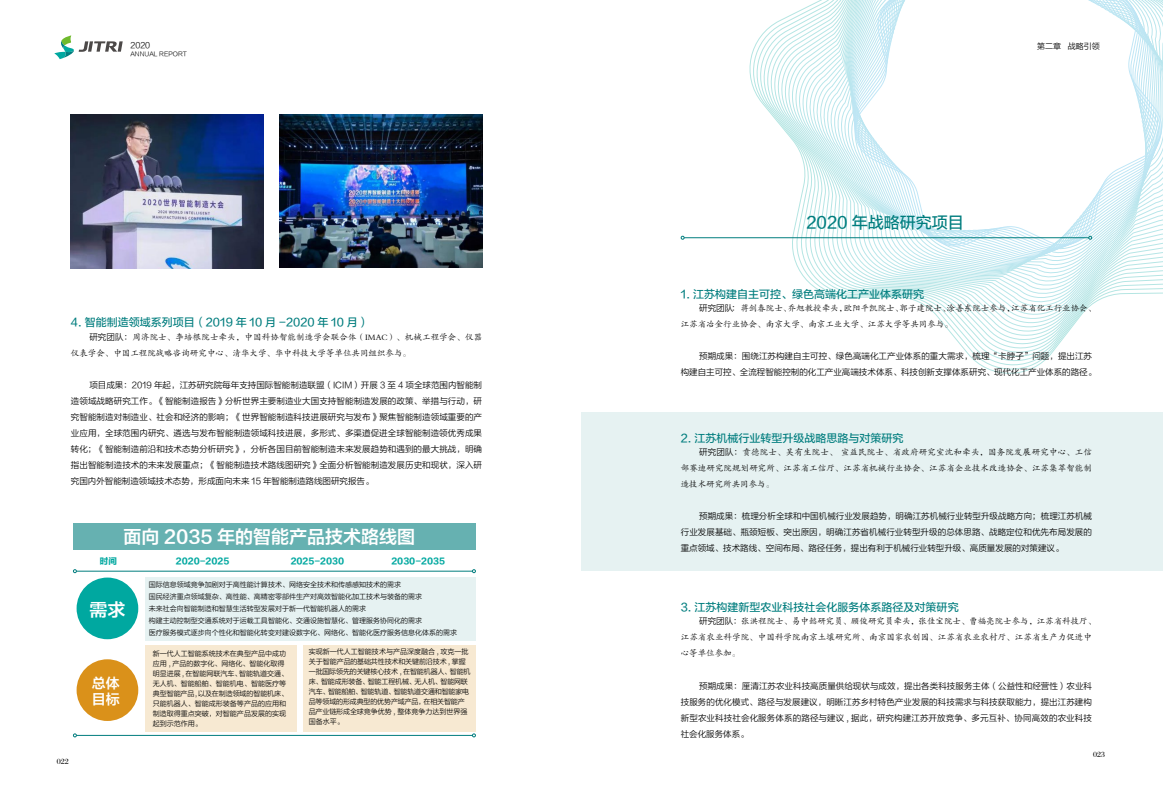
<style>
.page{position:relative;width:1163px;height:794px;background:#fff}
.page>*{position:absolute;margin:0;border:0;box-sizing:border-box;transform-origin:0 0}
.t1{font:18px "FZLTZCHK XHRB GBK1 0";color:#fff}
.t2{font:16px "FZLTZHUNHK XHRB GBK1 0";color:#007d7e}
.t3{font:14px/16px "FZLTZCHK XHRB GBK1 0";color:#fff}
.t4{font:11px "FZLTZHUNHK XHRB GBK1 0";color:#007d7e}
.t5{font:8.5px/16px "FZLTXIHK XHRB GBK1 0";color:#000;text-align:justify}
.t6{font:8.5px/16px "FZKTK GBK1 0";color:#000}
.t7{font:8.5px "FZLTDHK XHRB GBK1 0";color:#00a8a0}
.t8{font:8px "FZLTXIHK XHRB GBK1 0";color:#000}
.t9{font:8px "FZS3 K GBK1 0";color:#000}
.t10{font:7px/10px "FZLTXIHK XHRB GBK1 0";color:#000}
.t11{font:6px "FZLTXIHK XHRB GBK1 0";color:#000}
.s1{font-family:"FZLTXIHK XHRB GBK1 0"}
</style>
<div class="page">
<svg style="left:54px;top:35px;width:69px;height:24px"></svg>
<svg style="left:785px;top:15px;width:290px;height:313px"></svg>
<svg style="left:789px;top:13px;width:289px;height:311px"></svg>
<svg style="left:793px;top:11px;width:288px;height:309px"></svg>
<svg style="left:797px;top:9px;width:288px;height:307px"></svg>
<svg style="left:801px;top:8px;width:288px;height:303px"></svg>
<svg style="left:804px;top:6px;width:290px;height:301px"></svg>
<svg style="left:808px;top:4px;width:296px;height:299px"></svg>
<svg style="left:812px;top:2px;width:310px;height:296px"></svg>
<svg style="left:816px;top:0;width:346px;height:294px"></svg>
<svg style="left:820px;top:0;width:342px;height:290px"></svg>
<svg style="left:823px;top:0;width:339px;height:285px"></svg>
<svg style="left:827px;top:0;width:335px;height:281px"></svg>
<svg style="left:831px;top:0;width:331px;height:277px"></svg>
<svg style="left:849px;top:0;width:313px;height:252px"></svg>
<div style="left:581px;top:412px;width:581px;height:158px;background:#e6f2f2"></div>
<hr style="left:684px;top:237px;width:404px;height:1px;background:#007d7e">
<svg style="left:1088px;top:236px;width:3px;height:4px"></svg>
<svg style="left:680px;top:236px;width:4px;height:4px"></svg>
<img style="left:71px;top:114px;width:193px;height:155px">
<img style="left:280px;top:114px;width:202px;height:154px">
<div style="left:145px;top:577px;width:331px;height:63px;background:#e6f2f2"></div>
<div style="left:73px;top:523px;width:403px;height:26px;background:#66b1b1"></div>
<div style="left:304px;top:645px;width:172px;height:86px;background:#f7e9d2"></div>
<div style="left:77px;top:577px;width:61px;height:62px;background:#00a8a0;border-radius:50%"></div>
<div style="left:77px;top:659px;width:61px;height:62px;background:#da911a;border-radius:50%"></div>
<div style="left:145px;top:645px;width:151px;height:86px;background:#f7e9d2"></div>
<hr style="left:76px;top:571px;width:396px;height:1px;background:#007d7e">
<svg style="left:472px;top:569px;width:4px;height:4px"></svg>
<svg style="left:73px;top:569px;width:4px;height:4px"></svg>
<hr style="left:76px;top:735px;width:396px;height:1px;background:#007d7e">
<svg style="left:472px;top:733px;width:4px;height:4px"></svg>
<svg style="left:73px;top:733px;width:4px;height:4px"></svg>
<p class="t8" style="left:130px;top:41px;width:21px">2020</p>
<p class="t8" style="left:1037px;top:41px;width:64px">第二章 战略引领</p>
<p class="t11" style="left:130px;top:50px;width:58px">ANNUAL REPORT</p>
<p class="t4" style="left:71px;top:316px;width:299px">4. 智能制造领域系列项目（2019 年 10 月 -2020 年 10 月）</p>
<p class="t6" style="left:71px;top:329px;width:413px;text-indent:18px"><span class="s1">研究团队：</span>周济院士、李培根院士牵头，中国科协智能制造学会联合体（IMAC）、机械工程学会、仪器仪表学会、中国工程院战略咨询研究中心、清华大学、华中科技大学等单位共同组织参与。</p>
<p class="t5" style="left:71px;top:377px;width:412px;text-indent:18px">项目成果：2019 年起，江苏研究院每年支持国际智能制造联盟（ICIM）开展 3 至 4 项全球范围内智能制造领域战略研究工作。《智能制造报告》分析世界主要制造业大国支持智能制造发展的政策、举措与行动，研究智能制造对制造业、社会和经济的影响；《世界智能制造科技进展研究与发布》聚焦智能制造领域重要的产业应用，全球范围内研究、遴选与发布智能制造领域科技进展，多形式、多渠道促进全球智能制造领优秀成果转化；《智能制造前沿和技术态势分析研究》，分析各国目前智能制造未来发展趋势和遇到的最大挑战，明确指出智能制造技术的未来发展重点；《智能制造技术路线图研究》全面分析智能制造发展历史和现状，深入研究国内外智能制造领域技术态势，形成面向未来 15 年智能制造路线图研究报告。</p>
<h1 class="t1" style="left:124px;top:527px;width:293px">面向 2035 年的智能产品技术路线图</h1>
<p class="t9" style="left:57px;top:756px;width:13px">022</p>
<p class="t7" style="left:100px;top:556px;width:18px">时间</p>
<p class="t7" style="left:176px;top:556px;width:55px">2020-2025</p>
<p class="t7" style="left:290px;top:556px;width:55px">2025-2030</p>
<p class="t7" style="left:391px;top:556px;width:55px">2030-2035</p>
<h1 class="t1" style="left:89px;top:600px;width:37px">需求</h1>
<p class="t10" style="left:149px;top:579px;width:309px;line-height:12px">国际信息领域竞争加剧对于高性能计算技术、网络安全技术和传感感知技术的需求<br>国民经济重点领域复杂、高性能、高精密零部件生产对高效智能化加工技术与装备的需求<br>未来社会向智能制造和智慧生活转型发展对于新一代智能机器人的需求<br>构建主动控制型交通系统对于运载工具智能化、交通设施智慧化、管理服务协同化的需求<br>医疗服务模式逐步向个性化和智能化转变对建设数字化、网络化、智能化医疗服务信息化体系的需求</p>
<p class="t10" style="left:153px;top:648px;width:137px">新一代人工智能系统技术在典型产品中成功应用 , 产品的数字化、网络化、智能化取得明显进展 , 在智能网联汽车、智能轨道交通、无人机、智能船舶、智能机电、智能医疗等典型智能产品,以及在制造领域的智能机床、只能机器人、智能成形装备等产品的应用和制造取得重点突破，对智能产品发展的实现起到示范作用。</p>
<p class="t10" style="left:309px;top:647px;width:163px">实现新一代人工智能技术与产品深度融合 , 攻克一批关于智能产品的基础共性技术和关键前沿技术 , 掌握一批国际领先的关键核心技术 , 在智能机器人、智能机床、智能成形装备、智能工程机械、无人机、智能网联汽车、智能船舶、智能轨道、智能轨道交通和智能家电品等领域的形成典型的优势产域产品，在相关智能产品产业链形成全球竞争优势 , 整体竞争力达到世界强国备水平。</p>
<h3 class="t3" style="left:92px;top:675px;width:29px">总体目标</h3>
<h2 class="t2" style="left:806px;top:213px;width:159px">2020 年战略研究项目</h2>
<p class="t4" style="left:680px;top:288px;width:245px">1. 江苏构建自主可控、绿色高端化工产业体系研究</p>
<p class="t6" style="left:680px;top:301px;width:417px;text-indent:18px"><span class="s1">研究团队：</span> 蒋剑春院士、乔旭教授牵头，欧阳平凯院士、郭子建院士、涂善东院士参与，江苏省化工行业协会、江苏省冶金行业协会、南京大学、南京工业大学、江苏大学等共同参与。</p>
<p class="t5" style="left:680px;top:349px;width:417px;text-indent:18px">预期成果：围绕江苏构建自主可控、绿色高端化工产业体系的重大需求，梳理“卡脖子”问题，提出江苏构建自主可控、全流程智能控制的化工产业高端技术体系、科技创新支撑体系研究、现代化工产业体系的路径。</p>
<p class="t4" style="left:680px;top:432px;width:224px">2. 江苏机械行业转型升级战略思路与对策研究</p>
<p class="t6" style="left:680px;top:445px;width:413px;text-align:justify;text-indent:18px"><span class="s1">研究团队：</span>贲德院士、吴有生院士、 宣益民院士、省政府研究室沈和牵头，国务院发展研究中心、工信部赛迪研究院规划研究所、江苏省工信厅、江苏省机械行业协会、江苏省企业技术改造协会、江苏集萃智能制造技术研究所共同参与。</p>
<p class="t5" style="left:680px;top:509px;width:413px;text-indent:18px">预期成果：梳理分析全球和中国机械行业发展趋势，明确江苏机械行业转型升级战略方向；梳理江苏机械行业发展基础、瓶颈短板、突出原因，明确江苏省机械行业转型升级的总体思路、战略定位和优先布局发展的重点领域、技术路线、空间布局、路径任务，提出有利于机械行业转型升级、高质量发展的对策建议。</p>
<p class="t4" style="left:680px;top:601px;width:279px">3. 江苏构建新型农业科技社会化服务体系路径及对策研究</p>
<p class="t6" style="left:680px;top:614px;width:417px;text-indent:18px"><span class="s1">研究团队：</span>张洪程院士、易中懿研究员、顾俊研究员牵头，张佳宝院士、曹福亮院士参与，江苏省科技厅、江苏省农业科学院、中国科学院南京土壤研究所、南京国家农创园、江苏省农业农村厅、江苏省生产力促进中心等单位参加。</p>
<p class="t5" style="left:680px;top:678px;width:413px;text-indent:18px">预期成果：厘清江苏农业科技高质量供给现状与成效，提出各类科技服务主体（公益性和经营性）农业科技服务的优化模式、路径与发展建议，明晰江苏乡村特色产业发展的科技需求与科技获取能力，提出江苏建构新型农业科技社会化服务体系的路径与建议 , 据此，研究构建江苏开放竞争、多元互补、协同高效的农业科技社会化服务体系。</p>
<p class="t9" style="left:1092px;top:750px;width:13px">023</p>
</div>
